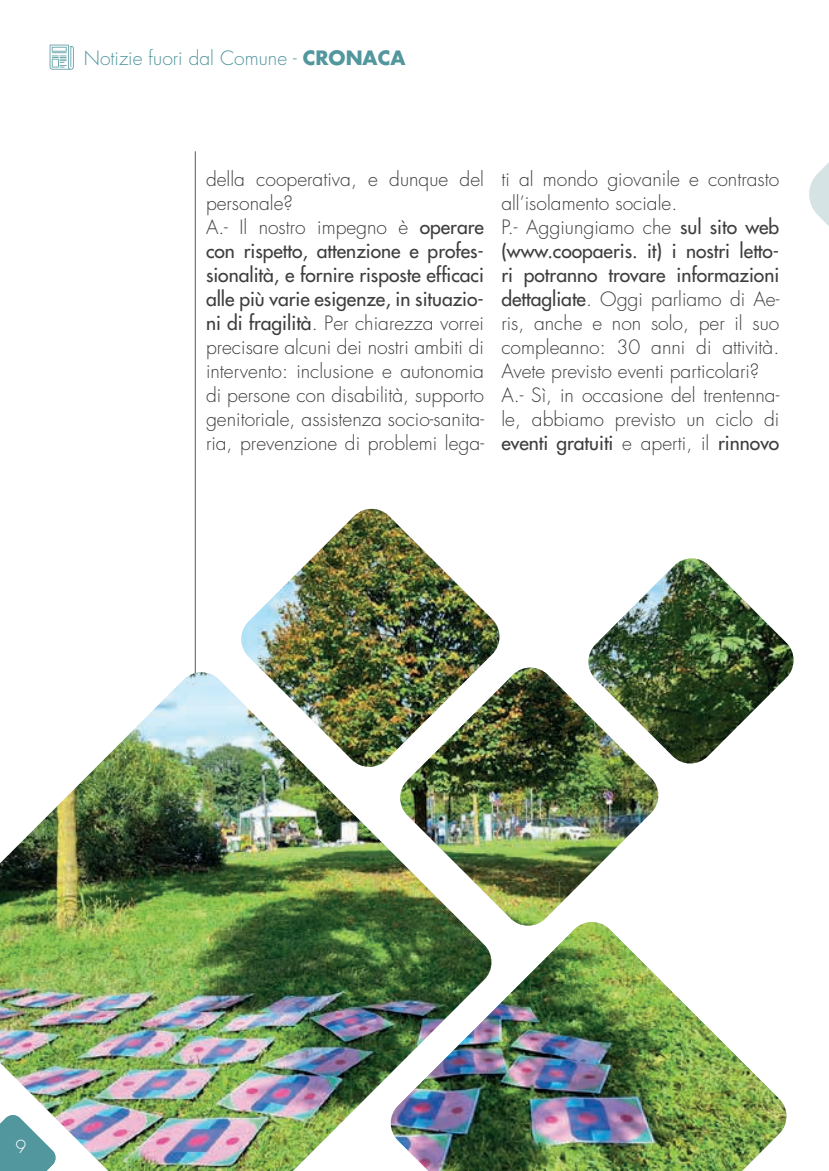
<style>
.page{position:relative;width:829px;height:1171px;background:#fff}
.page>*{position:absolute;margin:0;border:0;box-sizing:border-box;transform-origin:0 0}
.t1{font:300 19.25px/24px "Futura Std";color:#3e3e3f}
.t2{font:300 19.25px "Futura Std";color:#52979d}
.t3{font:300 17.5px "Futura Std";color:#fff}
.s1{font-weight:700}
.s2{font-weight:500}
</style>
<div class="page">
<svg style="left:50px;top:45px;width:24px;height:25px"></svg>
<hr style="left:195px;top:151px;width:1px;height:814px;background:#57585a">
<img style="left:0;top:672px;width:397px;height:499px">
<img style="left:388px;top:922px;width:399px;height:249px">
<img style="left:397px;top:667px;width:263px;height:261px">
<img style="left:586px;top:558px;width:208px;height:208px">
<img style="left:239px;top:509px;width:263px;height:260px">
<svg style="left:809px;top:163px;width:19px;height:62px"></svg>
<p class="t2" style="left:84px;top:46px;width:323px">Notizie fuori dal Comune - <span class="s1">CRONACA</span></p>
<p class="t1" style="left:206px;top:168px;width:279px">della cooperativa, e dunque del personale?<br>A.- Il nostro impegno è <span class="s2">operare con rispetto, attenzione e profes&shy;sionalità, e fornire risposte efficaci alle più varie esigenze, in situazio&shy;ni di fragilità</span>. Per chiarezza vorrei precisare alcuni dei nostri ambiti di intervento: inclusione e autonomia di persone con disabilità, supporto genitoriale, assistenza socio-sanita&shy;ria, prevenzione di problemi lega-</p>
<p class="t1" style="left:501px;top:168px;width:279px">ti al mondo giovanile e contrasto all’isolamento sociale.<br>P.- Aggiungiamo che <span class="s2">sul sito web (www.coopaeris. it) i nostri letto&shy;ri potranno trovare informazioni dettagliate</span>. Oggi parliamo di Ae&shy;ris, anche e non solo, per il suo compleanno: 30 anni di attività.<br>Avete previsto eventi particolari?<br>A.- Sì, in occasione del trentenna&shy;le, abbiamo previsto un ciclo di <span class="s2">eventi gratuiti</span> e aperti, il <span class="s2">rinnovo</span></p>
<p class="t3" style="left:15px;top:1136px;width:12px">9</p>
</div>
